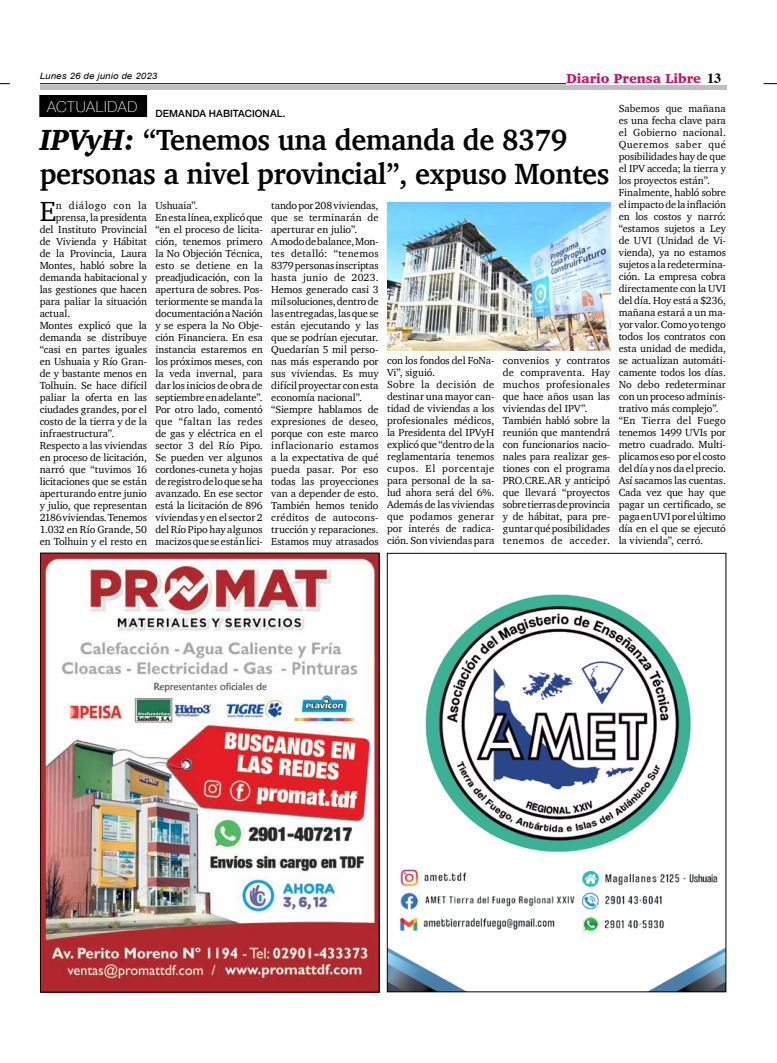
<style>
.page{position:relative;width:777px;height:1063px;background:#fff}
.page>*{position:absolute;margin:0;border:0;box-sizing:border-box;transform-origin:0 0}
.t1{font:700 29.9px/33.1px "Charter";letter-spacing:-.01em;color:#000;scale:.95 1}
.t2{font:28.4px "Charter";color:#000}
.t3{font:100 15px "Helvetica Neue";letter-spacing:.055em;color:#fff}
.t4{font:900 13.2px "Charter";color:#c80c5f}
.t5{font:10.5px/12px "Charter";letter-spacing:-.005em;color:#000}
.t6{font:10.5px "Charter";letter-spacing:-.025em;color:#000}
.t7{font:10.5px "Charter";letter-spacing:.06em;color:#000}
.t8{font:500 10px "Helvetica Neue";letter-spacing:.01em;color:#000}
.t9{font:italic 8.8px "Arial";letter-spacing:.01em;color:#000;scale:1.11 1}
.s1{font-family:"Times";font-weight:700;font-size:14px;color:#000}
.s2{font-weight:900;font-style:italic}
</style>
<div class="page">
<hr style="left:40px;top:83px;width:526px;height:1px;background:#000">
<hr style="left:40px;top:85px;width:686px;height:4px;background:#bcbec0">
<svg style="left:763px;top:83px;width:14px;height:1px"></svg>
<img style="left:389px;top:594px;width:335px;height:396px">
<div style="left:387px;top:553px;width:339px;height:439px;border:1px solid #000"></div>
<img style="left:42px;top:555px;width:335px;height:435px">
<div style="left:40px;top:96px;width:107px;height:21px;background:#000"></div>
<div style="left:40px;top:95px;width:107px;height:22px;border:1px solid #000"></div>
<img style="left:387px;top:202px;width:223px;height:149px">
<p class="t9" style="left:40px;top:70px;width:108px">Lunes 26 de junio de 2023</p>
<p class="t4" style="left:566px;top:71px;width:156px">Diario Prensa Libre <span class="s1">13</span></p>
<h3 class="t3" style="left:47px;top:95px;width:92px">ACTUALIDAD</h3>
<p class="t5" style="left:618px;top:102px;width:109px">Sabemos que mañana es una fecha clave para el Gobierno nacional.<br>Queremos saber qué posibilidades hay de que el IPV acceda; la tierra y los proyectos están”.<br>Finalmente, habló sobre el impacto de la inflación en los costos y narró: “estamos sujetos a Ley de UVI (Unidad de Vi&shy;vienda), ya no estamos sujetos a la redetermina&shy;ción. La empresa cobra directamente con la UVI del día. Hoy está a $236, mañana estará a un ma&shy;yor valor. Como yo tengo todos los contratos con esta unidad de medida, se actualizan automáti&shy;camente todos los días.<br>No debo redeterminar con un proceso adminis&shy;trativo más complejo”. “En Tierra del Fuego tenemos 1499 UVIs por metro cuadrado. Multi&shy;plicamos eso por el costo del día y nos da el precio.<br>Así sacamos las cuentas.<br>Cada vez que hay que pagar un certificado, se paga en UVI por el último día en el que se ejecutó la vivienda”, cerró.</p>
<p class="t8" style="left:155px;top:105px;width:132px">DEMANDA HABITACIONAL.</p>
<h1 class="t1" style="left:40px;top:123px;width:601px"><span class="s2">IPVyH:</span> “Tenemos una demanda de 8379 personas a nivel provincial”, expuso Montes</h1>
<h2 class="t2" style="left:40px;top:187px;width:18px">E</h2>
<p class="t7" style="left:56px;top:196px;width:93px">n diálogo con la</p>
<p class="t5" style="left:155px;top:199px;width:109px">Ushuaia”.<br>En esta línea, explicó que “en el proceso de licita&shy;ción, tenemos primero la No Objeción Técnica, esto se detiene en la preadjudicación, con la apertura de sobres. Pos&shy;teriormente se manda la documentación a Nación y se espera la No Obje&shy;ción Financiera. En esa instancia estaremos en los próximos meses, con la veda invernal, para dar los inicios de obra de septiembre en adelante”.<br>Por otro lado, comentó que “faltan las redes de gas y eléctrica en el sector 3 del Río Pipo.<br>Se pueden ver algunos cordones-cuneta y hojas de registro de lo que se ha avanzado. En ese sector está la licitación de 896 viviendas y en el sector 2 del Río Pipo hay algunos macizos que se están lici-</p>
<p class="t5" style="left:271px;top:199px;width:109px">tando por 208 viviendas, que se terminarán de aperturar en julio”.<br>A modo de balance, Mon&shy;tes detalló: “tenemos<br>8379 personas inscriptas hasta junio de 2023.<br>Hemos generado casi 3 mil soluciones, dentro de las entregadas, las que se están ejecutando y las que se podrían ejecutar.<br>Quedarían 5 mil perso&shy;nas más esperando por sus viviendas. Es muy difícil proyectar con esta economía nacional”. “Siempre hablamos de expresiones de deseo, porque con este marco inflacionario estamos a la expectativa de qué pueda pasar. Por eso todas las proyecciones van a depender de esto.<br>También hemos tenido créditos de autocons&shy;trucción y reparaciones.<br>Estamos muy atrasados</p>
<p class="t5" style="left:56px;top:211px;width:93px">prensa, la presidenta</p>
<p class="t5" style="left:40px;top:223px;width:109px">del Instituto Provincial</p>
<p class="t5" style="left:40px;top:235px;width:109px">de Vivienda y Hábitat</p>
<p class="t5" style="left:40px;top:247px;width:109px">de la Provincia, Laura</p>
<p class="t5" style="left:40px;top:259px;width:109px">Montes, habló sobre la</p>
<p class="t5" style="left:40px;top:271px;width:109px">demanda habitacional y</p>
<p class="t5" style="left:40px;top:283px;width:109px">las gestiones que hacen</p>
<p class="t5" style="left:40px;top:295px;width:109px">para paliar la situación</p>
<p class="t5" style="left:40px;top:307px;width:32px">actual.</p>
<p class="t5" style="left:40px;top:319px;width:109px">Montes explicó que la</p>
<p class="t5" style="left:40px;top:331px;width:109px">demanda se distribuye</p>
<p class="t5" style="left:40px;top:343px;width:109px">“casi en partes iguales</p>
<p class="t5" style="left:40px;top:355px;width:109px">en Ushuaia y Río Gran-</p>
<p class="t5" style="left:40px;top:367px;width:109px">de y bastante menos en</p>
<p class="t5" style="left:40px;top:379px;width:109px">Tolhuin. Se hace difícil</p>
<p class="t5" style="left:40px;top:391px;width:109px">paliar la oferta en las</p>
<p class="t5" style="left:40px;top:403px;width:109px">ciudades grandes, por el</p>
<p class="t5" style="left:40px;top:415px;width:109px">costo de la tierra y de la</p>
<p class="t5" style="left:40px;top:427px;width:76px">infraestructura”.</p>
<p class="t5" style="left:40px;top:439px;width:109px">Respecto a las viviendas</p>
<p class="t5" style="left:40px;top:451px;width:109px">en proceso de licitación,</p>
<p class="t5" style="left:40px;top:463px;width:109px">narró que “tuvimos 16</p>
<p class="t5" style="left:40px;top:475px;width:109px">licitaciones que se están</p>
<p class="t5" style="left:40px;top:487px;width:109px">aperturando entre junio</p>
<p class="t5" style="left:40px;top:499px;width:109px">y julio, que representan</p>
<p class="t6" style="left:40px;top:508px;width:109px">2186 viviendas. Tenemos</p>
<p class="t5" style="left:40px;top:523px;width:109px">1.032 en Río Grande, 50</p>
<p class="t5" style="left:40px;top:535px;width:109px">en Tolhuin y el resto en</p>
<p class="t5" style="left:387px;top:354px;width:109px">con los fondos del FoNa-<br>Vi”, siguió.<br>Sobre la decisión de destinar una mayor can&shy;tidad de viviendas a los profesionales médicos, la Presidenta del IPVyH explicó que “dentro de la reglamentaria tenemos cupos. El porcentaje para personal de la sa&shy;lud ahora será del 6%.<br>Además de las viviendas que podamos generar por interés de radica&shy;ción. Son viviendas para</p>
<p class="t5" style="left:503px;top:354px;width:109px">convenios y contratos de compraventa. Hay muchos profesionales que hace años usan las viviendas del IPV”.<br>También habló sobre la reunión que mantendrá con funcionarios nacio&shy;nales para realizar ges&shy;tiones con el programa<br>PRO.CRE.AR y anticipó que llevará “proyectos sobre tierras de provincia y de hábitat, para pre&shy;guntar qué posibilidades tenemos de acceder.</p>
</div>
